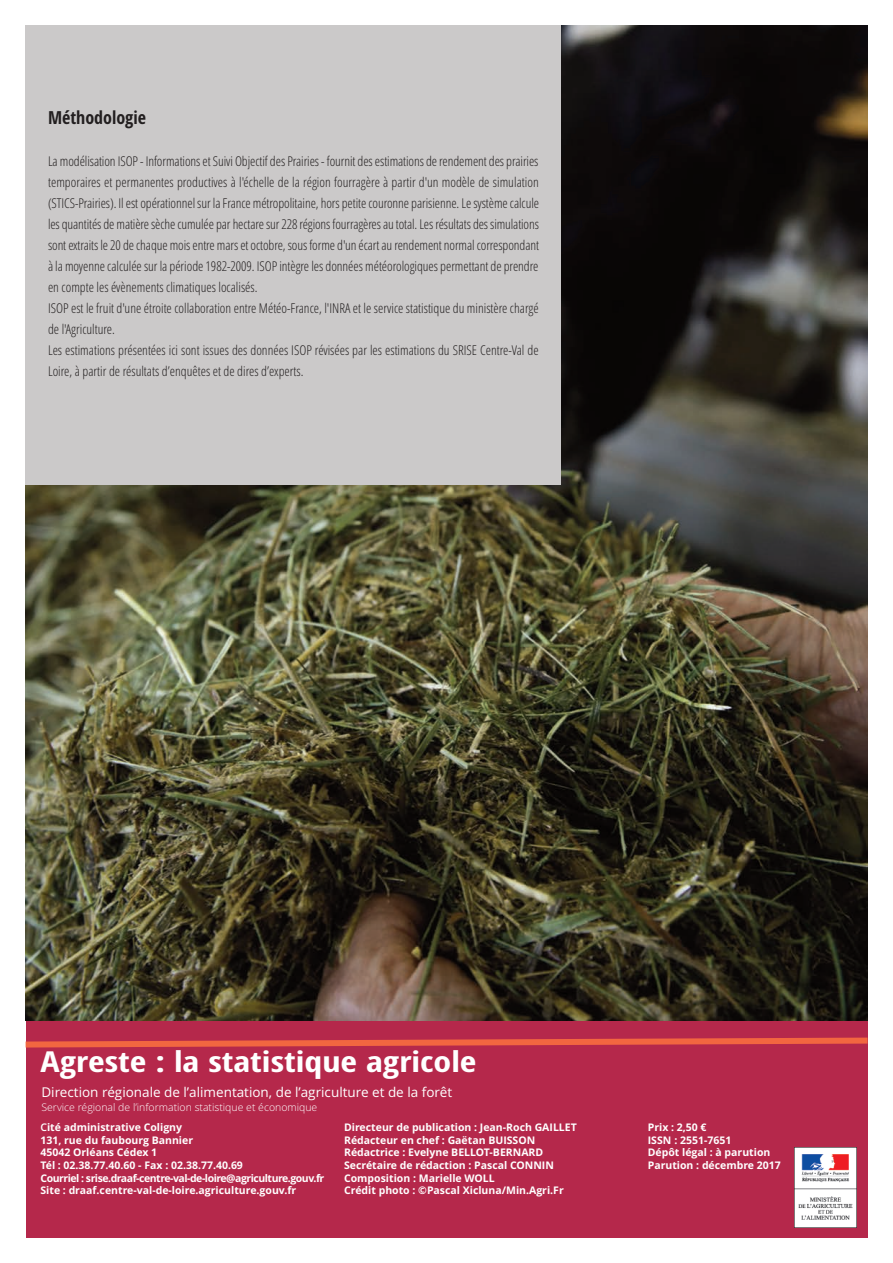
<style>
.page{position:relative;width:893px;height:1263px;background:#fff}
.page>*{position:absolute;margin:0;border:0;box-sizing:border-box;transform-origin:0 0}
.t1{font:700 condensed 28.8px "Open Sans";color:#fff;scale:1.25 1}
.t2{font:700 condensed 18px "Open Sans";color:#231f20}
.t3{font:300 condensed 13.5px/21px "Open Sans";letter-spacing:-.005em;color:#231f20}
.t4{font:13.5px "Open Sans";color:#fff}
.t5{font:700 10.5px/12.6px "Open Sans";color:#fff}
.t6{font:300 10.5px/19.6px "Open Sans";color:#fff}
.s1{font-weight:600}
.s2{font-weight:700}
</style>
<div class="page">
<img style="left:26px;top:26px;width:841px;height:994px">
<div style="left:26px;top:26px;width:535px;height:459px;background:#cbc9c9"></div>
<div style="left:26px;top:1020px;width:841px;height:217px;background:#b5284b"></div>
<svg style="left:25px;top:1034px;width:843px;height:16px"></svg>
<img style="left:794px;top:1148px;width:62px;height:79px">
<h2 class="t2" style="left:48px;top:107px;width:100px">Méthodologie</h2>
<p class="t3" style="left:48px;top:151px;width:493px">La modélisation ISOP - Informations et Suivi Objectif des Prairies - fournit des estimations de rendement des prairies temporaires et permanentes productives à l'échelle de la région fourragère à partir d'un modèle de simulation (STICS-Prairies). Il est opérationnel sur la France métropolitaine, hors petite couronne parisienne. Le système calcule les quantités de matière sèche cumulée par hectare sur 228 régions fourragères au total. Les résultats des simulations sont extraits le 20 de chaque mois entre mars et octobre, sous forme d'un écart au rendement normal correspondant à la moyenne calculée sur la période 1982-2009. ISOP intègre les données météorologiques permettant de prendre en compte les évènements climatiques localisés.<br>ISOP est le fruit d'une étroite collaboration entre Météo-France, l'INRA et le service statistique du ministère chargé de l'Agriculture.<br>Les estimations présentées ici sont issues des données ISOP révisées par les estimations du SRISE Centre-Val de Loire, à partir de résultats d’enquêtes et de dires d’experts.</p>
<h1 class="t1" style="left:40px;top:1045px;width:350px">Agreste : la statistique agricole</h1>
<p class="t4" style="left:41px;top:1085px;width:412px">Direction régionale de l’alimentation, de l’agriculture et de la forêt</p>
<p class="t6" style="left:40px;top:1098px;width:278px">Service régional de l’information statistique et économique<br><span class="s1">C</span><span class="s2">ité administrative Coligny</span></p>
<p class="t5" style="left:40px;top:1134px;width:285px">131, rue du faubourg Bannier<br>45042 Orléans Cédex 1<br>Tél : 02.38.77.40.60 - Fax : 02.38.77.40.69<br>Courriel : srise.draaf-centre-val-de-loire@agriculture.gouv.fr Site : draaf.centre-val-de-loire.agriculture.gouv.fr</p>
<p class="t5" style="left:344px;top:1121px;width:234px">Directeur de publication : Jean-Roch GAILLET Rédacteur en chef : Gaëtan BUISSON Rédactrice : Evelyne BELLOT-BERNARD Secrétaire de rédaction : Pascal CONNIN Composition : Marielle WOLL<br>Crédit photo : ©Pascal Xicluna/Min.Agri.Fr</p>
<p class="t5" style="left:648px;top:1121px;width:135px">Prix : 2,50 €<br>ISSN : 2551-7651<br>Dépôt légal : à parution<br>Parution : décembre 2017</p>
</div>
